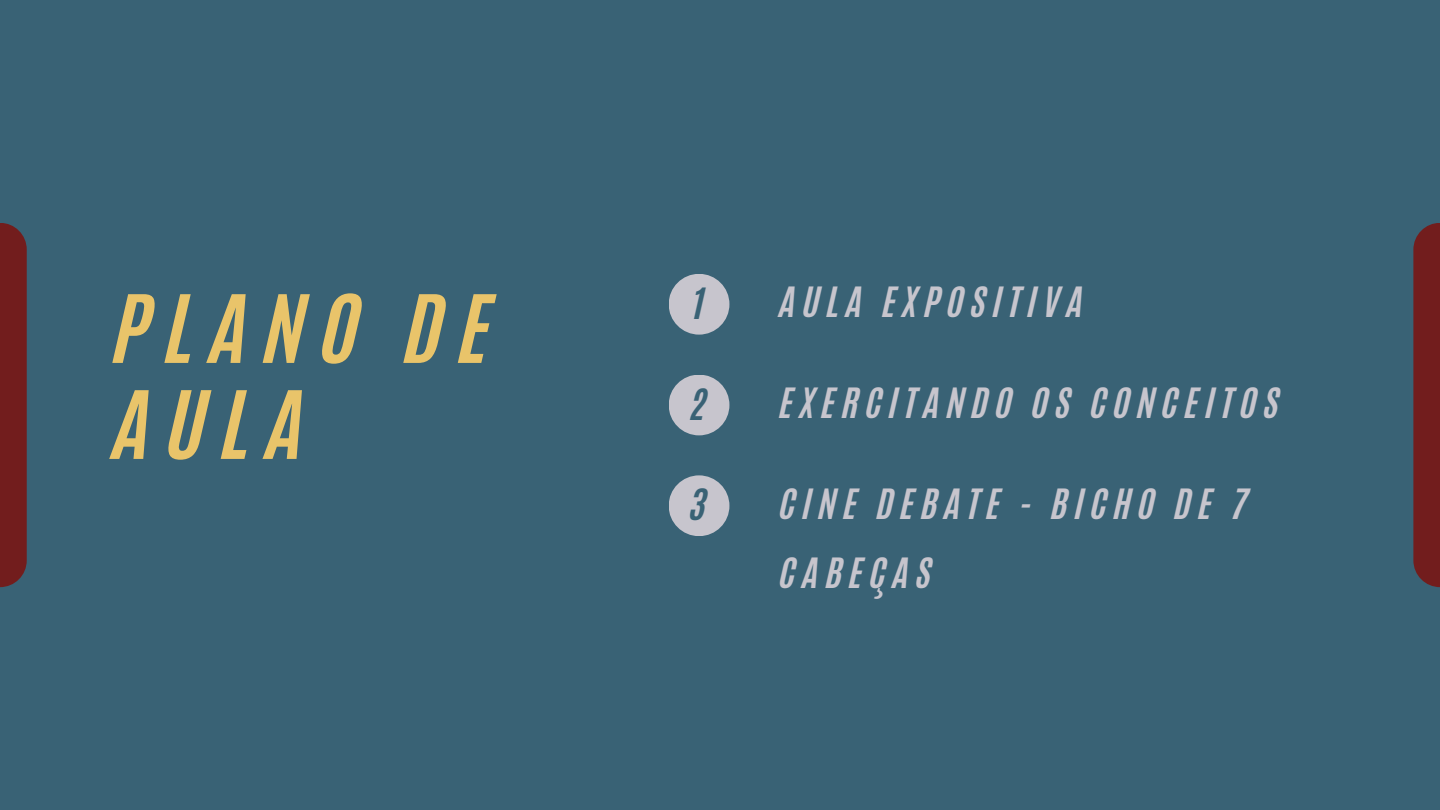
<style>
.page{position:relative;width:1440px;height:810px;background:#396275}
.page>*{position:absolute;margin:0;border:0;box-sizing:border-box;transform-origin:0 0}
.t1{font:80px/96px "CA Generated";letter-spacing:.19em;color:#e9c46a}
.t2{font:36px "CA Generated";color:#396275}
.t3{font:34.9px/69.8px "CA Generated";letter-spacing:.19em;color:#c7c5cd}
</style>
<div class="page">
<div style="left:669px;top:274px;width:60px;height:61px;background:#c7c5cd;border-radius:50%"></div>
<div style="left:669px;top:375px;width:60px;height:60px;background:#c7c5cd;border-radius:50%"></div>
<div style="left:669px;top:475px;width:60px;height:61px;background:#c7c5cd;border-radius:50%"></div>
<div style="left:0;top:223px;width:27px;height:364px;background:#721d1d"></div>
<div style="left:1413px;top:223px;width:27px;height:364px;background:#721d1d"></div>
<p class="t1" style="left:115px;top:281px;width:379px">PLANO DE<br>AULA</p>
<p class="t2" style="left:693px;top:278px;width:13px">1</p>
<p class="t3" style="left:780px;top:267px;width:305px">AULA EXPOSITIVA</p>
<p class="t2" style="left:691px;top:378px;width:18px">2</p>
<p class="t3" style="left:780px;top:368px;width:501px">EXERCITANDO OS CONCEITOS</p>
<p class="t2" style="left:691px;top:479px;width:18px">3</p>
<p class="t3" style="left:780px;top:469px;width:470px">CINE DEBATE - BICHO DE 7<br>CABEÇAS</p>
</div>
